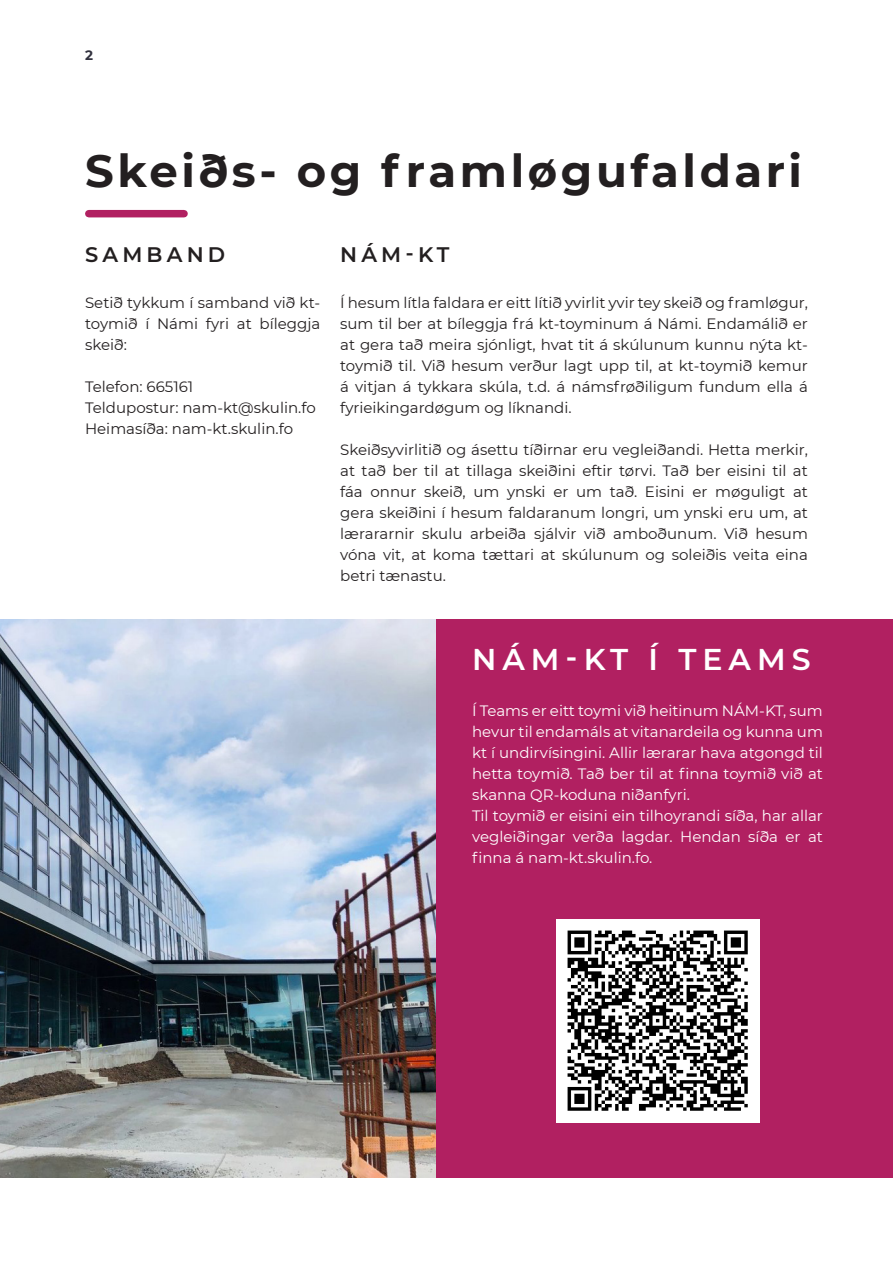
<style>
.page{position:relative;width:893px;height:1263px;background:#fff}
.page>*{position:absolute;margin:0;border:0;box-sizing:border-box;transform-origin:0 0}
.TOC_Title_Text{font:700 45px "Montserrat";letter-spacing:.08em;color:#231f20}
.Header_-_Align_Left{font:600 30px "Montserrat";letter-spacing:.2em;color:#fff}
.Header_-_Align_Left-2{font:600 21px "Montserrat";letter-spacing:.2em;color:#231f20}
.Body_Text{font:15px/21px "Montserrat";color:#231f20;text-align:justify}
.Body_Text_-_For_Exce{font:15px/21px "Montserrat";color:#231f20;text-align:justify}
.Body_Text-2{font:15px/21px "Montserrat";color:#fff;text-align:justify}
.t1{font:700 13.5px "Montserrat";color:#32323f}
</style>
<div class="page">
<div style="left:436px;top:619px;width:457px;height:559px;background:#b12061"></div>
<img style="left:0;top:619px;width:436px;height:559px">
<div style="left:89px;top:210px;width:95px;height:7px;background:#b12061"></div>
<img style="left:556px;top:919px;width:203px;height:204px">
<p class="t1" style="left:85px;top:45px;width:9px">2</p>
<p class="TOC_Title_Text" style="left:85px;top:139px;width:719px">Skeiðs- og framløgufaldari</p>
<p class="Header_-_Align_Left-2" style="left:85px;top:239px;width:142px">SAMBAND</p>
<p class="Body_Text" style="left:85px;top:291px;width:237px">Setið tykkum í samband við kt&shy;toymið í Námi fyri at bíleggja skeið:</p>
<p class="Body_Text" style="left:85px;top:375px;width:110px">Telefon: 665161</p>
<p class="Body_Text" style="left:85px;top:396px;width:232px">Teldupostur: nam-kt@skulin.fo</p>
<p class="Body_Text" style="left:85px;top:417px;width:210px">Heimasíða: nam-kt.skulin.fo</p>
<p class="Header_-_Align_Left-2" style="left:340px;top:239px;width:111px">NÁM-KT</p>
<p class="Body_Text_-_For_Exce" style="left:340px;top:291px;width:469px">Í hesum lítla faldara er eitt lítið yvirlit yvir tey skeið og framløgur, sum til ber at bíleggja frá kt-toyminum á Námi. Endamálið er at gera tað meira sjónligt, hvat tit á skúlunum kunnu nýta kt&shy;toymið til. Við hesum verður lagt upp til, at kt-toymið kemur á vitjan á tykkara skúla, t.d. á námsfrøðiligum fundum ella á fyrieikingardøgum og líknandi.</p>
<p class="Body_Text" style="left:340px;top:438px;width:469px">Skeiðsyvirlitið og ásettu tíðirnar eru vegleiðandi. Hetta merkir, at tað ber til at tillaga skeiðini eftir tørvi. Tað ber eisini til at fáa onnur skeið, um ynski er um tað. Eisini er møguligt at gera skeiðini í hesum faldaranum longri, um ynski eru um, at lærararnir skulu arbeiða sjálvir við amboðunum. Við hesum vóna vit, at koma tættari at skúlunum og soleiðis veita eina betri tænastu.</p>
<p class="Header_-_Align_Left" style="left:472px;top:638px;width:340px">NÁM-KT Í TEAMS</p>
<p class="Body_Text-2" style="left:472px;top:699px;width:352px">Í Teams er eitt toymi við heitinum NÁM-KT, sum hevur til endamáls at vitanardeila og kunna um kt í undirvísingini. Allir lærarar hava atgongd til hetta toymið. Tað ber til at finna toymið við at skanna QR-koduna niðanfyri.</p>
<p class="Body_Text-2" style="left:472px;top:804px;width:352px">Til toymið er eisini ein tilhoyrandi síða, har allar vegleiðingar verða lagdar. Hendan síða er at finna á nam-kt.skulin.fo.</p>
</div>
